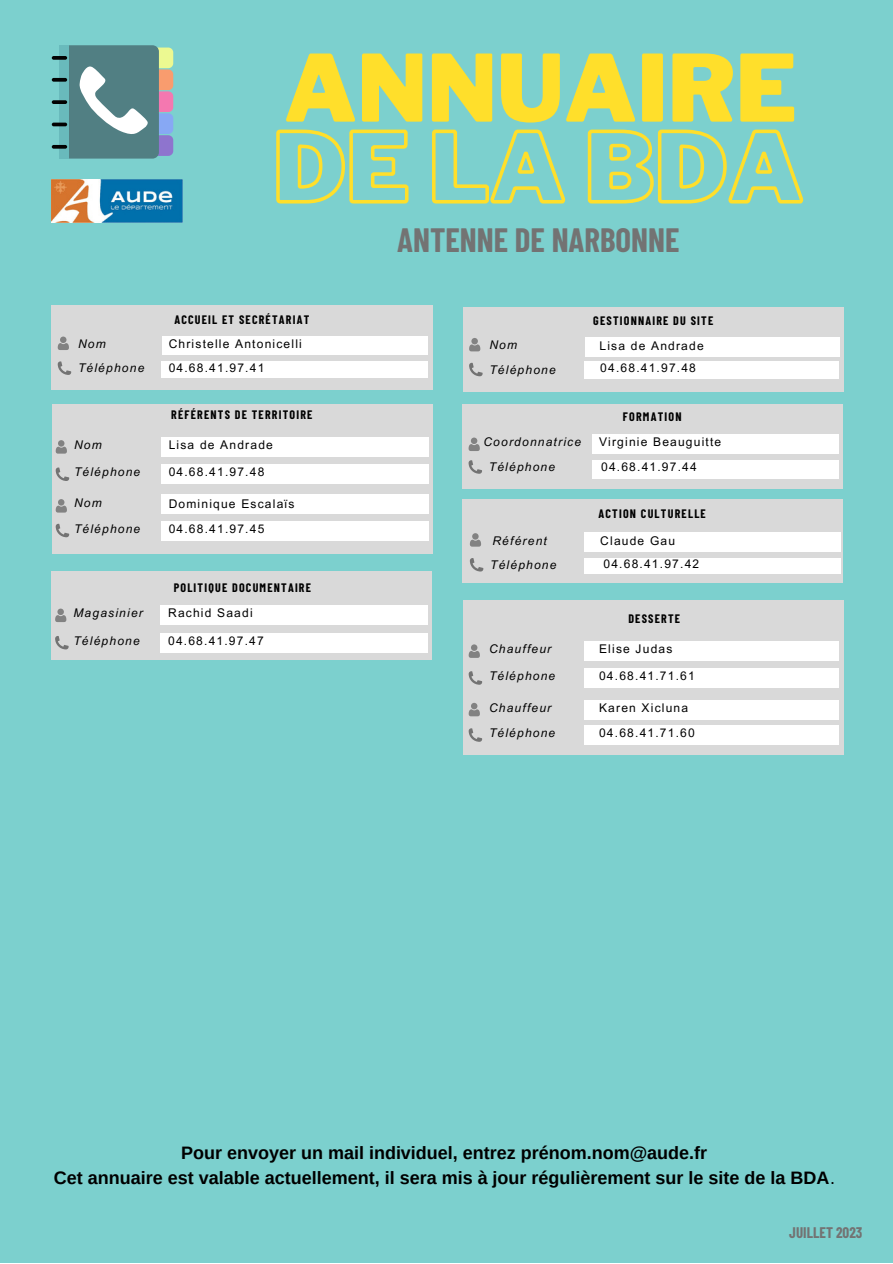
<style>
.page{position:relative;width:893px;height:1264px;background:#fff}
.page>*{position:absolute;margin:0;border:0;box-sizing:border-box;transform-origin:0 0}
.t1{font:900 91.8px "Libre Franklin";color:#ffdf2b}
.t2{font:700 33px "Barlow Condensed";color:#737373}
.t3{font:700 18px "Arimo";color:#000}
.t4{font:700 15px "Barlow Condensed";color:#737373}
.t5{font:12px "Arial MT Pro";letter-spacing:.1em;color:#000}
.t6{font:italic 12px "Arial MT Pro";letter-spacing:.1em;color:#000}
.t7{font:700 12px "Barlow Condensed";letter-spacing:.1em;color:#000}
.s1{font-weight:400}
</style>
<div class="page">
<div style="left:0;top:0;width:892px;height:1262px;background:#7cd0ce"></div>
<div style="left:462px;top:307px;width:381px;height:84px;background:#d9d9d9"></div>
<div style="left:585px;top:337px;width:254px;height:19px;background:#fff"></div>
<div style="left:584px;top:361px;width:254px;height:17px;background:#fff"></div>
<svg style="left:469px;top:338px;width:11px;height:13px"></svg>
<svg style="left:469px;top:363px;width:13px;height:13px"></svg>
<div style="left:145px;top:48px;width:28px;height:20px;background:#ecf991;border-radius:5px"></div>
<div style="left:145px;top:69px;width:28px;height:21px;background:#f99c6e;border-radius:5px"></div>
<div style="left:145px;top:91px;width:28px;height:21px;background:#f478b0;border-radius:5px"></div>
<div style="left:145px;top:113px;width:28px;height:21px;background:#87a8f4;border-radius:5px"></div>
<div style="left:145px;top:135px;width:28px;height:21px;background:#8e74ce;border-radius:5px"></div>
<svg style="left:69px;top:45px;width:90px;height:114px;background:#6a9195"></svg>
<div style="left:59px;top:45px;width:10px;height:114px;background:#69babc"></div>
<svg style="left:52px;top:56px;width:15px;height:4px"></svg>
<svg style="left:52px;top:78px;width:15px;height:4px"></svg>
<svg style="left:52px;top:100px;width:15px;height:4px"></svg>
<hr style="left:52px;top:123px;width:15px;height:3px;background:#020202;border-radius:2px">
<svg style="left:52px;top:145px;width:15px;height:4px"></svg>
<img style="left:52px;top:180px;width:130px;height:42px">
<div style="left:52px;top:404px;width:380px;height:149px;background:#d9d9d9"></div>
<div style="left:162px;top:464px;width:267px;height:19px;background:#fff"></div>
<div style="left:161px;top:437px;width:268px;height:19px;background:#fff"></div>
<div style="left:161px;top:494px;width:267px;height:19px;background:#fff"></div>
<div style="left:161px;top:522px;width:267px;height:19px;background:#fff"></div>
<svg style="left:56px;top:440px;width:11px;height:13px"></svg>
<svg style="left:56px;top:467px;width:13px;height:14px"></svg>
<svg style="left:56px;top:499px;width:11px;height:13px"></svg>
<svg style="left:56px;top:524px;width:13px;height:13px"></svg>
<div style="left:51px;top:571px;width:381px;height:89px;background:#d9d9d9"></div>
<div style="left:160px;top:633px;width:268px;height:19px;background:#fff"></div>
<div style="left:160px;top:606px;width:268px;height:19px;background:#fff"></div>
<svg style="left:55px;top:608px;width:11px;height:14px"></svg>
<svg style="left:55px;top:636px;width:14px;height:13px"></svg>
<svg style="left:276px;top:129px;width:528px;height:75px"></svg>
<div style="left:462px;top:600px;width:381px;height:155px;background:#d9d9d9"></div>
<div style="left:584px;top:668px;width:254px;height:19px;background:#fff"></div>
<div style="left:584px;top:641px;width:254px;height:19px;background:#fff"></div>
<div style="left:584px;top:700px;width:254px;height:19px;background:#fff"></div>
<div style="left:584px;top:725px;width:254px;height:19px;background:#fff"></div>
<svg style="left:468px;top:644px;width:12px;height:14px"></svg>
<svg style="left:468px;top:671px;width:14px;height:13px"></svg>
<svg style="left:468px;top:702px;width:12px;height:14px"></svg>
<svg style="left:468px;top:728px;width:14px;height:13px"></svg>
<div style="left:51px;top:305px;width:382px;height:84px;background:#d9d9d9"></div>
<div style="left:162px;top:336px;width:266px;height:19px;background:#fff"></div>
<div style="left:161px;top:361px;width:267px;height:17px;background:#fff"></div>
<svg style="left:58px;top:336px;width:11px;height:14px"></svg>
<svg style="left:58px;top:361px;width:13px;height:14px"></svg>
<div style="left:462px;top:404px;width:380px;height:84px;background:#d9d9d9"></div>
<div style="left:592px;top:435px;width:246px;height:19px;background:#fff"></div>
<div style="left:592px;top:460px;width:246px;height:18px;background:#fff"></div>
<svg style="left:468px;top:437px;width:12px;height:14px"></svg>
<svg style="left:468px;top:460px;width:14px;height:14px"></svg>
<div style="left:462px;top:498px;width:380px;height:85px;background:#d9d9d9"></div>
<div style="left:584px;top:532px;width:256px;height:19px;background:#fff"></div>
<div style="left:584px;top:558px;width:256px;height:15px;background:#fff"></div>
<svg style="left:470px;top:533px;width:11px;height:13px"></svg>
<svg style="left:470px;top:558px;width:13px;height:13px"></svg>
<p class="t1" style="left:284px;top:33px;width:515px">ANNUAIRE</p>
<p class="t6" style="left:78px;top:339px;width:29px">Nom</p>
<p class="t6" style="left:78px;top:363px;width:68px">Téléphone</p>
<p class="t7" style="left:174px;top:312px;width:136px">ACCUEIL ET SECRÉTARIAT</p>
<p class="t2" style="left:397px;top:219px;width:284px">ANTENNE DE NARBONNE</p>
<p class="t7" style="left:593px;top:312px;width:121px">GESTIONNAIRE DU SITE</p>
<p class="t5" style="left:169px;top:339px;width:135px">Christelle Antonicelli</p>
<p class="t6" style="left:489px;top:340px;width:29px">Nom</p>
<p class="t6" style="left:489px;top:365px;width:68px">Téléphone</p>
<p class="t5" style="left:599px;top:341px;width:106px">Lisa de Andrade</p>
<p class="t5" style="left:169px;top:363px;width:97px">04.68.41.97.41</p>
<p class="t5" style="left:600px;top:363px;width:97px">04.68.41.97.48</p>
<p class="t7" style="left:171px;top:407px;width:143px">RÉFÉRENTS DE TERRITOIRE</p>
<p class="t7" style="left:623px;top:409px;width:60px">FORMATION</p>
<p class="t6" style="left:74px;top:440px;width:29px">Nom</p>
<p class="t5" style="left:169px;top:440px;width:106px">Lisa de Andrade</p>
<p class="t6" style="left:74px;top:467px;width:68px">Téléphone</p>
<p class="t5" style="left:169px;top:467px;width:97px">04.68.41.97.48</p>
<p class="t6" style="left:74px;top:498px;width:29px">Nom</p>
<p class="t6" style="left:74px;top:524px;width:68px">Téléphone</p>
<p class="t5" style="left:169px;top:499px;width:127px">Dominique Escalaïs</p>
<p class="t5" style="left:169px;top:524px;width:97px">04.68.41.97.45</p>
<p class="t7" style="left:174px;top:580px;width:139px">POLITIQUE DOCUMENTAIRE</p>
<p class="t6" style="left:73px;top:608px;width:71px">Magasinier</p>
<p class="t5" style="left:168px;top:608px;width:86px">Rachid Saadi</p>
<p class="t6" style="left:73px;top:636px;width:68px">Téléphone</p>
<p class="t5" style="left:168px;top:636px;width:97px">04.68.41.97.47</p>
<p class="t6" style="left:483px;top:437px;width:99px">Coordonnatrice</p>
<p class="t5" style="left:599px;top:437px;width:124px">Virginie Beauguitte</p>
<p class="t6" style="left:489px;top:462px;width:68px">Téléphone</p>
<p class="t5" style="left:601px;top:462px;width:97px">04.68.41.97.44</p>
<p class="t7" style="left:598px;top:505px;width:109px">ACTION CULTURELLE</p>
<p class="t6" style="left:492px;top:536px;width:56px">Référent</p>
<p class="t5" style="left:600px;top:536px;width:76px">Claude Gau</p>
<p class="t6" style="left:490px;top:560px;width:68px">Téléphone</p>
<p class="t5" style="left:603px;top:559px;width:97px">04.68.41.97.42</p>
<p class="t7" style="left:628px;top:611px;width:53px">DESSERTE</p>
<p class="t6" style="left:489px;top:644px;width:64px">Chauffeur</p>
<p class="t5" style="left:599px;top:644px;width:75px">Elise Judas</p>
<p class="t6" style="left:489px;top:671px;width:68px">Téléphone</p>
<p class="t5" style="left:599px;top:671px;width:97px">04.68.41.71.61</p>
<p class="t6" style="left:489px;top:703px;width:64px">Chauffeur</p>
<p class="t6" style="left:489px;top:728px;width:68px">Téléphone</p>
<p class="t5" style="left:599px;top:703px;width:91px">Karen Xicluna</p>
<p class="t5" style="left:599px;top:728px;width:97px">04.68.41.71.60</p>
<p class="t3" style="left:181px;top:1142px;width:527px">Pour envoyer un mail individuel, entrez prénom.nom@aude.fr</p>
<p class="t3" style="left:54px;top:1167px;width:782px">Cet annuaire est valable actuellement, il sera mis à jour régulièrement sur le site de la BDA<span class="s1">.</span></p>
<p class="t4" style="left:789px;top:1222px;width:75px">JUILLET 2023</p>
</div>
